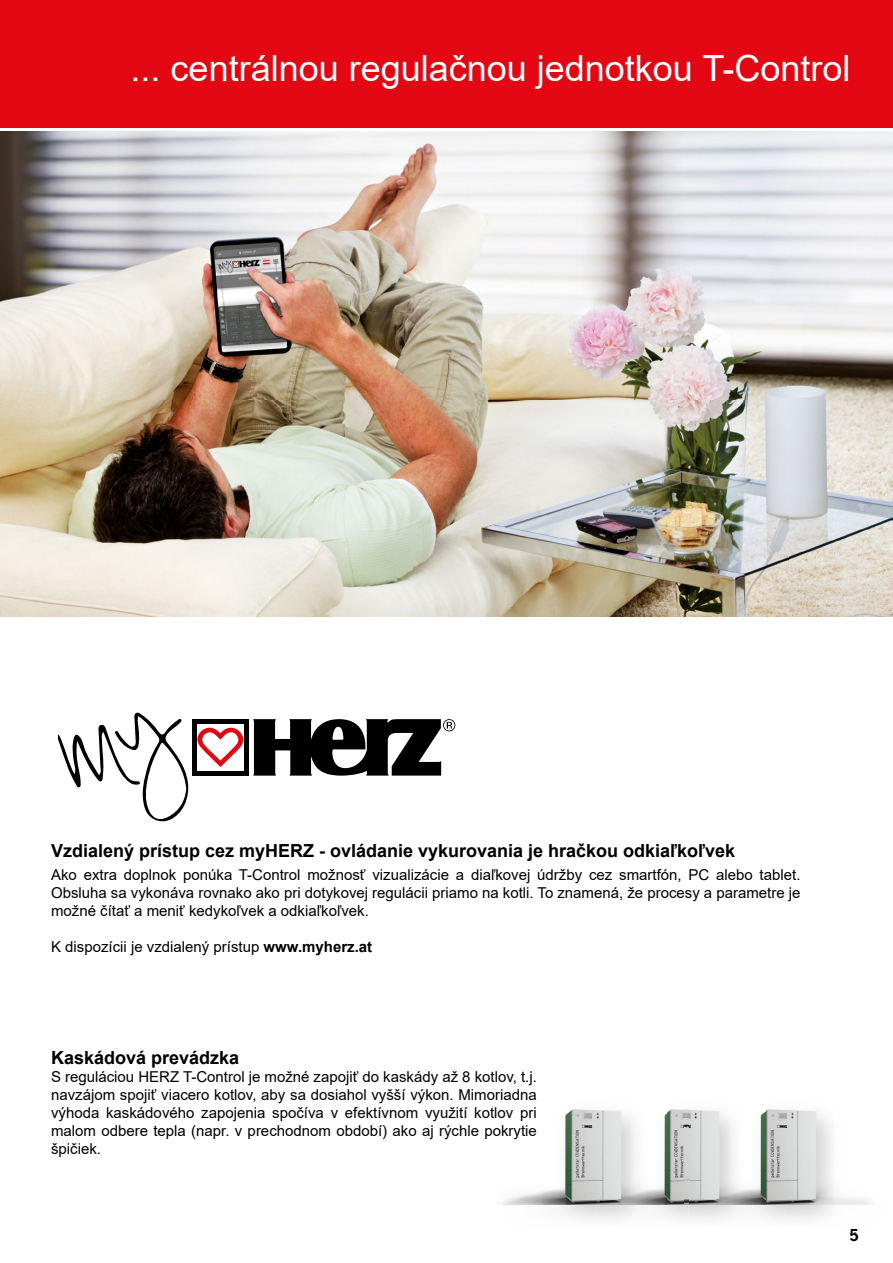
<style>
.page{position:relative;width:893px;height:1263px;background:#fff}
.page>*{position:absolute;margin:0;border:0;box-sizing:border-box;transform-origin:0 0}
.t1{font:36px "Arial";color:#fff}
.t2{font:700 18px "Arial";color:#000}
.t3{font:15px/18px "Arial";color:#000;text-align:justify}
.t4{font:700 15px "News Gothic LT";color:#000}
.s1{font-weight:700}
</style>
<div class="page">
<div style="left:0;top:0;width:893px;height:128px;background:#e30613"></div>
<img style="left:0;top:132px;width:893px;height:485px">
<svg style="left:57px;top:712px;width:132px;height:110px"></svg>
<svg style="left:253px;top:719px;width:202px;height:57px"></svg>
<svg style="left:197px;top:728px;width:46px;height:39px"></svg>
<div style="left:192px;top:721px;width:5px;height:52px;background:#000"></div>
<div style="left:244px;top:722px;width:5px;height:52px;background:#000"></div>
<div style="left:192px;top:719px;width:57px;height:5px;background:#000"></div>
<div style="left:192px;top:771px;width:57px;height:5px;background:#000"></div>
<svg style="left:850px;top:1229px;width:8px;height:3px"></svg>
<img style="left:765px;top:1105px;width:72px;height:47px">
<img style="left:765px;top:1152px;width:111px;height:53px">
<img style="left:692px;top:1205px;width:47px;height:1px">
<img style="left:688px;top:1109px;width:4px;height:43px">
<img style="left:688px;top:1152px;width:77px;height:53px">
<img style="left:692px;top:1106px;width:73px;height:46px">
<img style="left:595px;top:1205px;width:93px;height:21px">
<img style="left:627px;top:1109px;width:57px;height:43px">
<img style="left:595px;top:1205px;width:45px;height:1px">
<img style="left:667px;top:1152px;width:17px;height:53px">
<img style="left:684px;top:1109px;width:4px;height:96px">
<img style="left:564px;top:1109px;width:63px;height:43px">
<img style="left:501px;top:1152px;width:166px;height:53px">
<h1 class="t1" style="left:131px;top:44px;width:721px">... centrálnou regulačnou jednotkou T-Control</h1>
<p class="t2" style="left:51px;top:838px;width:686px">Vzdialený prístup cez myHERZ - ovládanie vykurovania je hračkou odkiaľkoľvek</p>
<p class="t3" style="left:51px;top:865px;width:751px">Ako extra doplnok ponúka T-Control možnosť vizualizácie a diaľkovej údržby cez smartfón, PC alebo tablet.<br>Obsluha sa vykonáva rovnako ako pri dotykovej regulácii priamo na kotli. To znamená, že procesy a parametre je možné čítať a meniť kedykoľvek a odkiaľkoľvek.</p>
<p class="t3" style="left:51px;top:937px;width:323px">K dispozícii je vzdialený prístup <span class="s1">www.myherz.at</span></p>
<p class="t2" style="left:51px;top:1044px;width:190px">Kaskádová prevádzka</p>
<p class="t3" style="left:51px;top:1067px;width:487px">S reguláciou HERZ T-Control je možné zapojiť do kaskády až 8 kotlov, t.j. navzájom spojiť viacero kotlov, aby sa dosiahol vyšší výkon. Mimoriadna výhoda kaskádového zapojenia spočíva v efektívnom využití kotlov pri malom odbere tepla (napr. v prechodnom období) ako aj rýchle pokrytie špičiek.</p>
<p class="t4" style="left:850px;top:1225px;width:11px">5</p>
</div>
